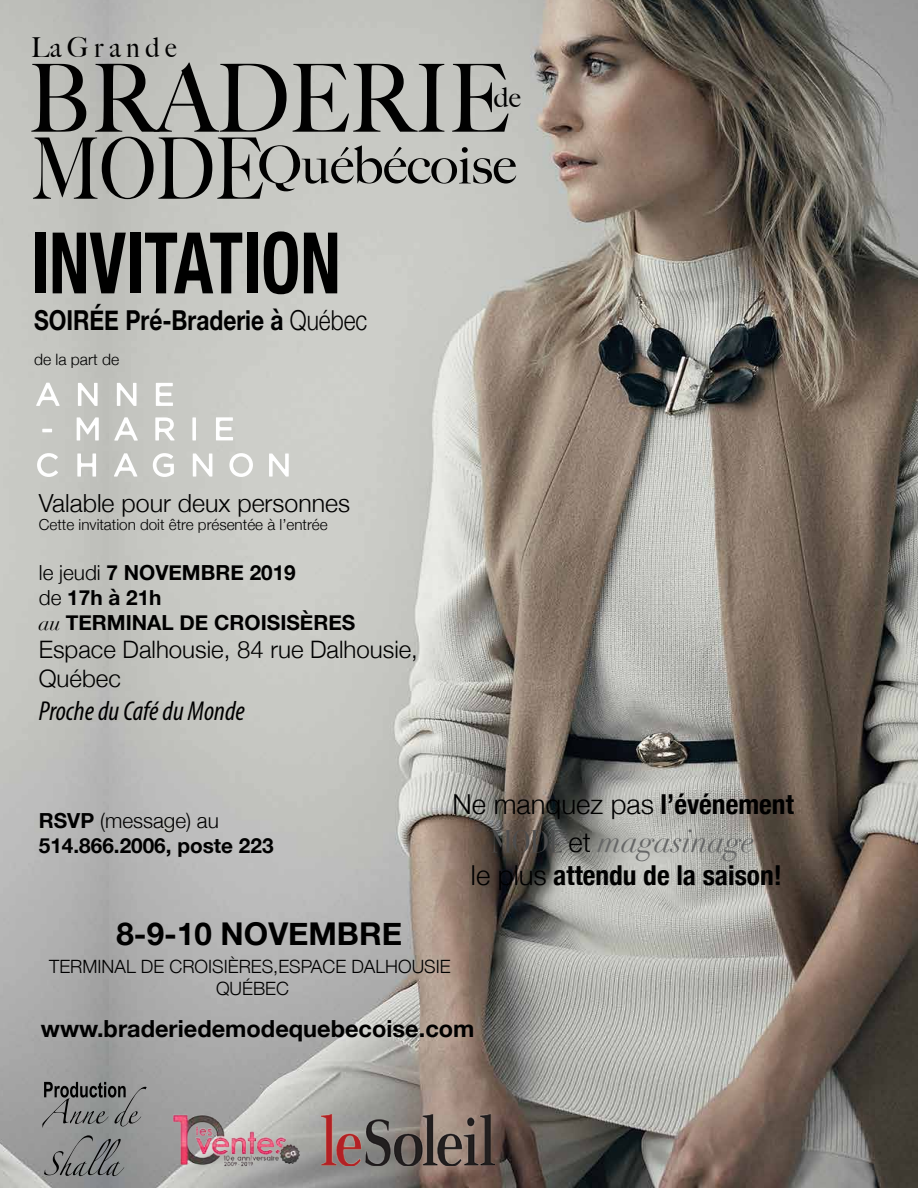
<style>
.page{position:relative;width:918px;height:1188px;background:#fff}
.page>*{position:absolute;margin:0;border:0;box-sizing:border-box;transform-origin:0 0}
.t1{font:500 94.2px "Big Caslon";color:#010101;scale:.9 1}
.t2{font:700 condensed 85.05px "Helvetica Neue";color:#000;scale:.83 1}
.t3{font:500 85.05px "Big Caslon";color:#000;scale:.81 1}
.t4{font:500 52.35px "Big Caslon";color:#010101;scale:1.04 1}
.t5{font:italic 31.35px "Didot";color:#666767}
.t6{font:700 31.35px "Helvetica Neue";color:#000}
.t7{font:700 27.45px "Helvetica Neue";color:#000;scale:.83 1}
.t8{font:700 condensed 27.45px "Helvetica Neue";color:#000}
.t9{font:300 27.45px "Helvetica Neue";color:#000}
.t10{font:italic condensed 27.45px "Myriad Pro";color:#000}
.t11{font:500 27.45px "Big Caslon";color:#010101;scale:.95 1}
.t12{font:500 27.45px "Big Caslon";color:#010101}
.t13{font:300 24.9px "Helvetica Neue";color:#000}
.t14{font:300 24px/28.8px "Helvetica Neue";color:#000}
.t15{font:700 23.55px "Helvetica Neue";color:#000}
.t16{font:700 20.7px/24.9px "Helvetica Neue";color:#000}
.t17{font:300 18.3px/22px "Helvetica Neue";color:#000;text-align:center}
.t18{font:300 15.75px "Helvetica Neue";color:#000}
.t19{font:300 15.3px "Helvetica Neue";color:#000}
.s1{font-weight:300}
.s2{font-family:"Didot";font-weight:400;font-style:italic}
.s3{font-weight:700;font-stretch:condensed}
.s4{font-family:"Mona Lisa Solid ITCTT";font-style:normal;font-size:27.45px;color:#4d4d4e}
.s5{font-family:"Helvetica Neue";font-weight:300;font-style:normal;font-size:27.45px;color:#000}
.s6{font-weight:300;font-stretch:normal}
</style>
<div class="page">
<img style="left:108px;top:0;width:810px;height:1188px">
<svg style="left:42px;top:1082px;width:105px;height:46px;background:#7e7f7e"></svg>
<svg style="left:44px;top:1135px;width:80px;height:41px;background:#7e8080"></svg>
<img style="left:322px;top:1115px;width:173px;height:51px">
<img style="left:169px;top:1107px;width:136px;height:67px">
<svg style="left:78px;top:383px;width:20px;height:23px"></svg>
<svg style="left:156px;top:383px;width:17px;height:23px"></svg>
<svg style="left:77px;top:417px;width:22px;height:24px"></svg>
<svg style="left:155px;top:417px;width:20px;height:24px"></svg>
<svg style="left:192px;top:417px;width:4px;height:24px"></svg>
<svg style="left:37px;top:453px;width:21px;height:24px"></svg>
<svg style="left:77px;top:453px;width:19px;height:24px"></svg>
<svg style="left:153px;top:453px;width:21px;height:24px"></svg>
<svg style="left:229px;top:453px;width:24px;height:24px"></svg>
<svg style="left:117px;top:383px;width:20px;height:23px"></svg>
<svg style="left:216px;top:417px;width:17px;height:23px"></svg>
<svg style="left:114px;top:417px;width:24px;height:24px"></svg>
<svg style="left:36px;top:383px;width:24px;height:23px"></svg>
<svg style="left:114px;top:453px;width:23px;height:24px"></svg>
<svg style="left:193px;top:453px;width:19px;height:24px"></svg>
<svg style="left:269px;top:453px;width:20px;height:24px"></svg>
<h3 class="t11" style="left:31px;top:24px;width:154px">La G r a n d e</h3>
<h1 class="t1" style="left:28px;top:21px;width:536px">BRADERIE</h1>
<h2 class="t3" style="left:31px;top:99px;width:288px">MODE</h2>
<h2 class="t2" style="left:31px;top:192px;width:375px">INVITATION</h2>
<h3 class="t7" style="left:34px;top:299px;width:403px">SOIRÉE Pré-Braderie à <span class="s1">Québec</span></h3>
<p class="t18" style="left:34px;top:347px;width:87px">de la part de</p>
<h3 class="t12" style="left:494px;top:74px;width:28px">de</h3>
<h3 class="t4" style="left:258px;top:122px;width:250px">Québécoise</h3>
<p class="t13" style="left:39px;top:483px;width:313px">Valable pour deux personnes</p>
<p class="t19" style="left:39px;top:512px;width:290px">Cette invitation doit être présentée à l’entrée</p>
<p class="t16" style="left:39px;top:560px;width:318px"><span class="s1">le jeudi</span> 7 NOVEMBRE 2019<br><span class="s1">de</span> 17h à 21h<br><span class="s2">au</span> TERMINAL DE CROISISÈRES</p>
<p class="t14" style="left:39px;top:634px;width:381px">Espace Dalhousie, 84 rue Dalhousie,<br>Québec</p>
<h3 class="t10" style="left:39px;top:695px;width:207px">Proche du Café du Monde</h3>
<p class="t16" style="left:39px;top:809px;width:236px">RSVP <span class="s1">(message) au<br></span>514.866.2006, poste 223</p>
<h3 class="t6" style="left:117px;top:909px;width:287px">8-9-10 NOVEMBRE</h3>
<h3 class="t9" style="left:453px;top:782px;width:343px">Ne manquez pas <span class="s3">l’événement</span></h3>
<h3 class="t5" style="left:491px;top:821px;width:265px"><span class="s4">MODE</span> <span class="s5">et</span> magasinage</h3>
<h3 class="t8" style="left:471px;top:852px;width:313px"><span class="s6">le plus</span> attendu de la saison!</h3>
<p class="t17" style="left:49px;top:954px;width:403px">TERMINAL DE CROISIÈRES,ESPACE DALHOUSIE<br>QUÉBEC</p>
<p class="t15" style="left:41px;top:1010px;width:435px">www.braderiedemodequebecoise.com</p>
</div>
